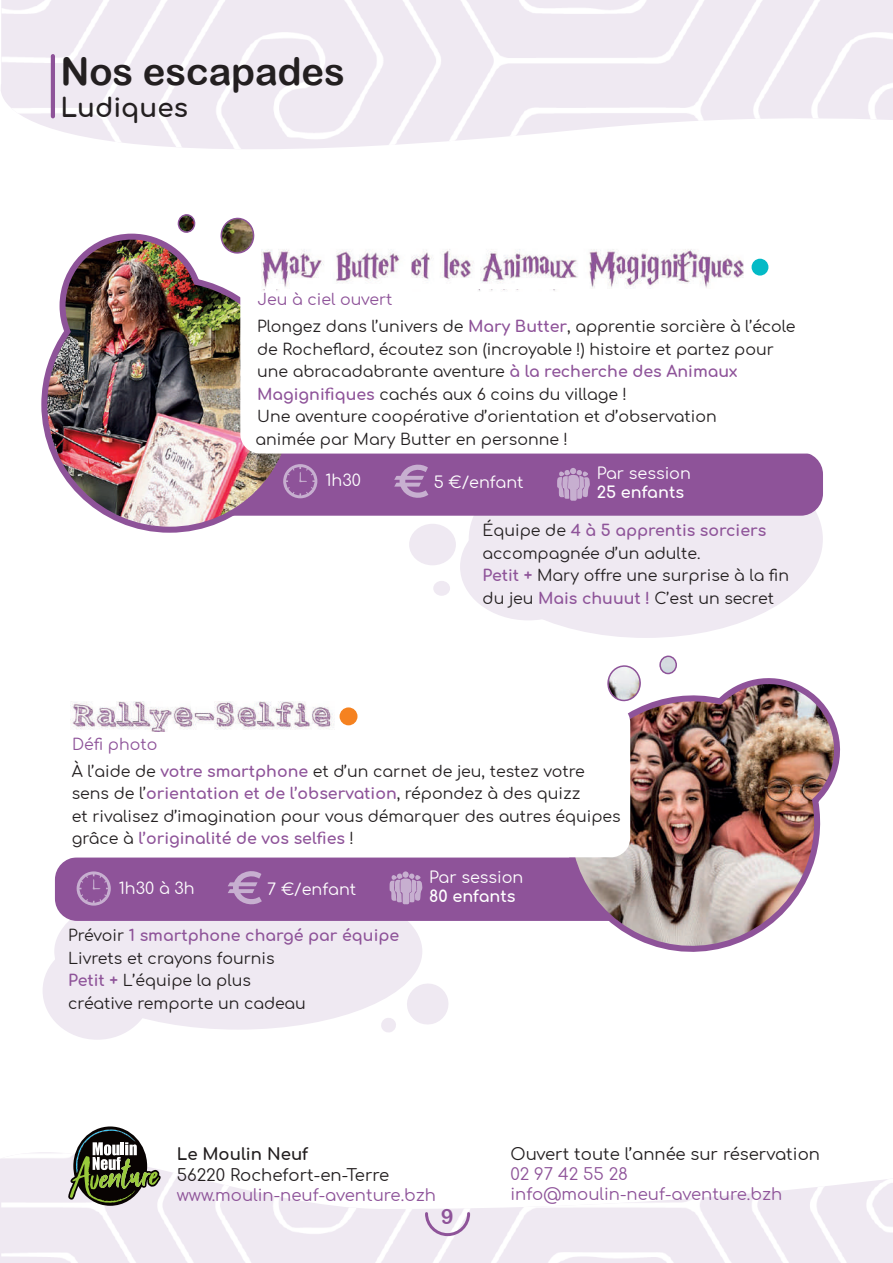
<style>
.page{position:relative;width:893px;height:1263px;background:#fff}
.page>*{position:absolute;margin:0;border:0;box-sizing:border-box;transform-origin:0 0}
.t1{font:38.25px "Arial Rounded MT Bold";color:#231f20}
.t2{font:700 26.1px "Comfortaa";color:#231f20}
.t3{font:21px "Arial Rounded MT Bold";color:#8e5399}
.t4{font:16.5px/19.8px "Comfortaa";color:#8e5399}
.t5{font:16.5px "Comfortaa";color:#231f20}
.t6{font:700 16.5px "Comfortaa";color:#231f20}
.t7{font:16.05px "Comfortaa";color:#fff}
.t8{font:700 16.05px "Comfortaa";color:#fff}
.t9{font:15.75px/22.5px "Comfortaa";color:#231f20}
.s1{color:#8e5399}
.s2{font-weight:700;color:#8e5399}
</style>
<div class="page">
<div style="left:469px;top:440px;width:354px;height:198px;background:#efe9f2;border-radius:50%"></div>
<div style="left:54px;top:873px;width:368px;height:157px;background:#efe9f2;border-radius:50%"></div>
<div style="left:460px;top:513px;width:137px;height:107px;background:#efe9f2;border-radius:50%"></div>
<div style="left:43px;top:941px;width:109px;height:99px;background:#efe9f2;border-radius:50%"></div>
<div style="left:409px;top:524px;width:47px;height:41px;background:#efe9f2;border-radius:50%"></div>
<svg style="left:407px;top:983px;width:42px;height:42px"></svg>
<div style="left:433px;top:581px;width:17px;height:15px;background:#efe9f2;border-radius:50%"></div>
<svg style="left:381px;top:1018px;width:15px;height:14px"></svg>
<img style="left:1px;top:0;width:892px;height:149px">
<hr style="left:51px;top:56px;width:4px;height:60px;background:#8e5399">
<div style="left:137px;top:454px;width:684px;height:60px;background:#8e5399;border-radius:20px"></div>
<div style="left:135px;top:452px;width:688px;height:64px;border:4px solid #8e5399;border-radius:20px"></div>
<div style="left:57px;top:859px;width:632px;height:60px;background:#8e5399;border-radius:20px"></div>
<div style="left:55px;top:857px;width:637px;height:64px;border:4px solid #8e5399;border-radius:20px"></div>
<img style="left:41px;top:233px;width:260px;height:300px">
<img style="left:550px;top:678px;width:291px;height:274px">
<svg style="left:219px;top:217px;width:37px;height:37px"></svg>
<svg style="left:607px;top:665px;width:34px;height:37px"></svg>
<img style="left:180px;top:217px;width:13px;height:13px">
<div style="left:177px;top:214px;width:19px;height:19px;border:2px solid #8e5399;border-radius:50%"></div>
<img style="left:661px;top:658px;width:15px;height:16px">
<div style="left:659px;top:655px;width:18px;height:19px;border:2px solid #8e5399;border-radius:50%"></div>
<div style="left:242px;top:260px;width:582px;height:192px;background:#fff;border-radius:18px"></div>
<div style="left:240px;top:259px;width:586px;height:195px;border:3px solid #fff;border-radius:18px"></div>
<div style="left:56px;top:705px;width:573px;height:151px;background:#fff;border-radius:18px"></div>
<div style="left:55px;top:703px;width:575px;height:154px;border:3px solid #fff;border-radius:18px"></div>
<img style="left:261px;top:243px;width:483px;height:45px">
<img style="left:70px;top:701px;width:265px;height:31px">
<svg style="left:394px;top:464px;width:34px;height:34px"></svg>
<svg style="left:228px;top:871px;width:34px;height:34px"></svg>
<svg style="left:557px;top:468px;width:33px;height:33px"></svg>
<svg style="left:390px;top:873px;width:33px;height:31px"></svg>
<svg style="left:283px;top:464px;width:34px;height:34px"></svg>
<svg style="left:77px;top:871px;width:34px;height:35px"></svg>
<div style="left:340px;top:707px;width:17px;height:18px;background:#f58220;border-radius:50%"></div>
<div style="left:752px;top:259px;width:16px;height:17px;background:#03bac6;border-radius:50%"></div>
<svg style="left:423px;top:1210px;width:49px;height:27px"></svg>
<svg style="left:68px;top:1126px;width:93px;height:80px"></svg>
<h1 class="t1" style="left:60px;top:48px;width:286px">Nos escapades</h1>
<h2 class="t2" style="left:60px;top:83px;width:129px">Ludiques</h2>
<p class="t9" style="left:257px;top:284px;width:540px;line-height:26.7px"><span class="s1">Jeu à ciel ouvert<br></span>Plongez dans l’univers de <span class="s2">Mary Butter</span>, apprentie sorcière à l’école</p>
<p class="t9" style="left:256px;top:335px;width:520px">de Rocheflard, écoutez son (incroyable !) histoire et partez pour une abracadabrante aventure <span class="s2">à la recherche des Animaux Magignifiques</span> cachés aux 6 coins du village !<br>Une aventure coopérative d’orientation et d’observation animée par Mary Butter en personne !</p>
<p class="t7" style="left:325px;top:466px;width:37px">1h30</p>
<p class="t7" style="left:434px;top:468px;width:91px">5 €/enfant</p>
<p class="t7" style="left:597px;top:459px;width:96px">Par session</p>
<p class="t8" style="left:597px;top:478px;width:89px">25 enfants</p>
<p class="t9" style="left:483px;top:517px;width:308px">Équipe de <span class="s2">4 à 5 apprentis sorciers </span>accompagnée d’un adulte.<br><span class="s2">Petit +</span> Mary offre une surprise à la fin du jeu <span class="s2">Mais chuuut !</span> C’est un secret</p>
<p class="t9" style="left:72px;top:729px;width:514px;line-height:26.7px"><span class="s1">Défi photo<br></span>À l’aide de <span class="s2">votre smartphone</span> et d’un carnet de jeu, testez votre</p>
<p class="t9" style="left:72px;top:780px;width:550px">sens de l’<span class="s2">orientation et de l’observation</span>, répondez à des quizz<br>et rivalisez d’imagination pour vous démarquer des autres équipes grâce à <span class="s2">l’originalité de vos selfies</span> !</p>
<p class="t7" style="left:119px;top:873px;width:77px">1h30 à 3h</p>
<p class="t7" style="left:267px;top:874px;width:91px">7 €/enfant</p>
<p class="t9" style="left:68px;top:922px;width:332px">Prévoir <span class="s2">1 smartphone chargé par équipe<br></span>Livrets et crayons fournis<br><span class="s2">Petit +</span> L’équipe la plus<br>créative remporte un cadeau</p>
<p class="t7" style="left:429px;top:862px;width:96px">Par session</p>
<p class="t8" style="left:429px;top:881px;width:88px">80 enfants</p>
<p class="t6" style="left:177px;top:1139px;width:133px">Le Moulin Neuf</p>
<p class="t5" style="left:177px;top:1160px;width:214px">56220 Rochefort-en-Terre</p>
<p class="t4" style="left:177px;top:1182px;width:261px">www.moulin-neuf-aventure.bzh</p>
<h3 class="t3" style="left:441px;top:1204px;width:14px">9</h3>
<p class="t5" style="left:510px;top:1139px;width:311px">Ouvert toute l’année sur réservation</p>
<p class="t4" style="left:510px;top:1162px;width:273px">02 97 42 55 28 info@moulin-neuf-aventure.bzh</p>
</div>
